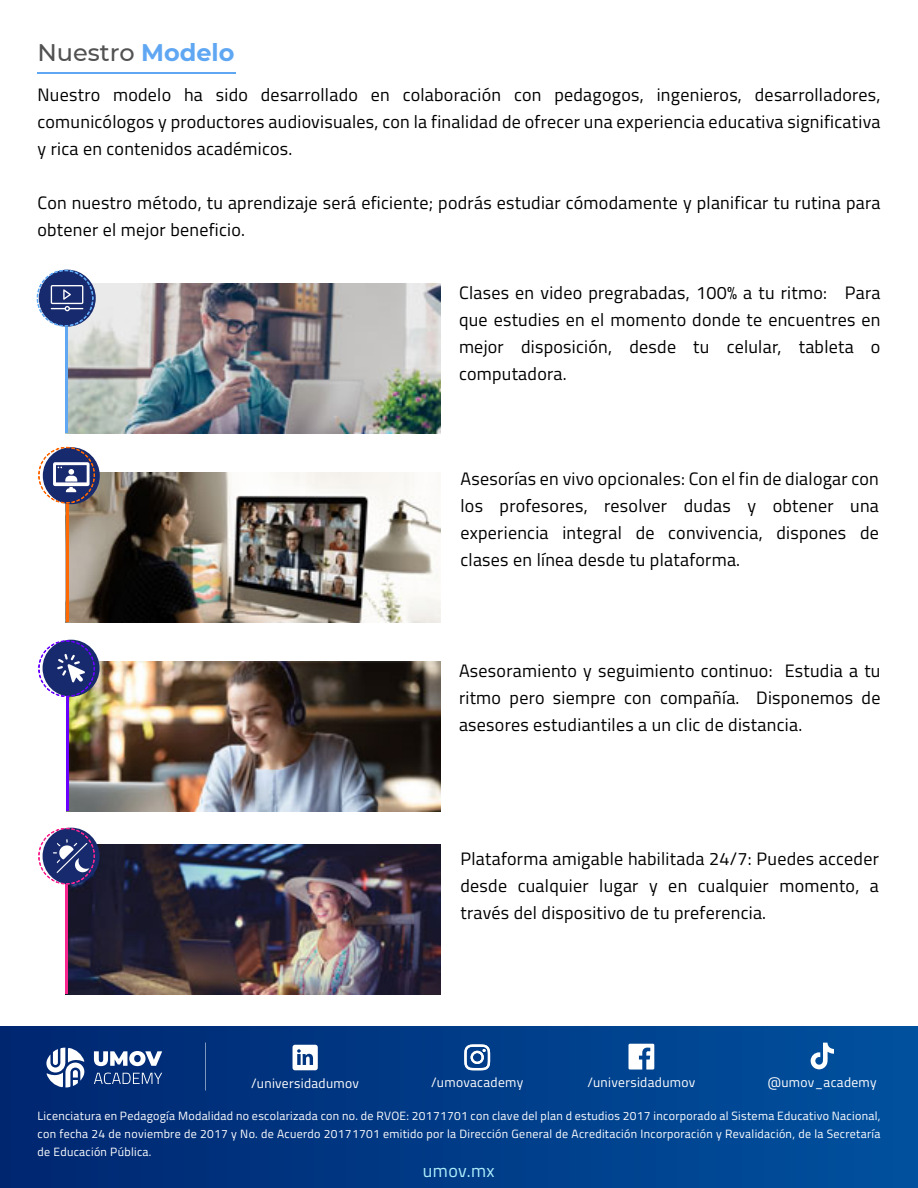
<style>
.page{position:relative;width:918px;height:1188px;background:#fff}
.page>*{position:absolute;margin:0;border:0;box-sizing:border-box;transform-origin:0 0}
.t1{font:500 24px "Montserrat";color:#525252}
.t2{font:18px/27px "Titillium Web";letter-spacing:.015em;color:#000;text-align:justify}
.t3{font:18px "Titillium Web";letter-spacing:.025em;color:#aeedfc}
.t4{font:13.5px "Titillium Web";letter-spacing:.025em;color:#fff}
.t5{font:12px/18px "Titillium Web";letter-spacing:.025em;color:#fff;text-align:justify}
.s1{font-weight:700;color:#5fa7f2}
</style>
<div class="page">
<img style="left:68px;top:844px;width:372px;height:150px">
<hr style="left:65px;top:844px;width:3px;height:150px;background:#f92690">
<img style="left:69px;top:662px;width:372px;height:150px">
<img style="left:69px;top:472px;width:372px;height:150px">
<img style="left:68px;top:284px;width:372px;height:150px">
<svg style="left:43px;top:828px;width:57px;height:57px"></svg>
<svg style="left:38px;top:828px;width:57px;height:57px"></svg>
<hr style="left:38px;top:72px;width:198px;height:2px;background:#5fa7f2">
<hr style="left:65px;top:284px;width:3px;height:150px;background:#5fa7f2">
<hr style="left:66px;top:662px;width:3px;height:150px;background:#6900ff">
<svg style="left:36px;top:269px;width:58px;height:58px"></svg>
<hr style="left:66px;top:472px;width:3px;height:150px;background:#ff6700">
<div style="left:43px;top:447px;width:57px;height:57px;background:#182a6e;border-radius:50%"></div>
<svg style="left:38px;top:447px;width:57px;height:57px"></svg>
<svg style="left:43px;top:640px;width:57px;height:57px"></svg>
<svg style="left:38px;top:640px;width:57px;height:57px"></svg>
<div style="left:0;top:1026px;width:918px;height:162px;background:linear-gradient(to right,#002670,#00519f)"></div>
<svg style="left:464px;top:1044px;width:26px;height:26px"></svg>
<svg style="left:629px;top:1044px;width:25px;height:26px"></svg>
<svg style="left:293px;top:1045px;width:25px;height:25px"></svg>
<svg style="left:811px;top:1043px;width:23px;height:26px"></svg>
<svg style="left:45px;top:1048px;width:41px;height:40px"></svg>
<svg style="left:94px;top:1051px;width:68px;height:33px"></svg>
<hr style="left:205px;top:1042px;width:1px;height:48px;background:#fff">
<h1 class="t1" style="left:38px;top:35px;width:198px">Nuestro <span class="s1">Modelo</span></h1>
<p class="t2" style="left:38px;top:80px;width:845px">Nuestro modelo ha sido desarrollado en colaboración con pedagogos, ingenieros, desarrolladores, comunicólogos y productores audiovisuales, con la finalidad de ofrecer una experiencia educativa significativa y rica en contenidos académicos.</p>
<p class="t2" style="left:38px;top:188px;width:845px">Con nuestro método, tu aprendizaje será eficiente; podrás estudiar cómodamente y planificar tu rutina para obtener el mejor beneficio.</p>
<p class="t2" style="left:459px;top:278px;width:423px">Clases en video pregrabadas, 100% a tu ritmo: Para que estudies en el momento donde te encuentres en mejor disposición, desde tu celular, tableta o computadora.</p>
<p class="t2" style="left:460px;top:465px;width:420px">Asesorías en vivo opcionales: Con el fin de dialogar con los profesores, resolver dudas y obtener una experiencia integral de convivencia, dispones de clases en línea desde tu plataforma.</p>
<p class="t2" style="left:459px;top:657px;width:423px">Asesoramiento y seguimiento continuo: Estudia a tu ritmo pero siempre con compañía. Disponemos de asesores estudiantiles a un clic de distancia.</p>
<p class="t2" style="left:460px;top:844px;width:420px">Plataforma amigable habilitada 24/7: Puedes acceder desde cualquier lugar y en cualquier momento, a través del dispositivo de tu preferencia.</p>
<p class="t4" style="left:251px;top:1073px;width:109px">/universidadumov</p>
<p class="t4" style="left:431px;top:1072px;width:93px">/umovacademy</p>
<p class="t4" style="left:588px;top:1072px;width:109px">/universidadumov</p>
<p class="t4" style="left:768px;top:1072px;width:110px">@umov_academy</p>
<p class="t5" style="left:38px;top:1106px;width:845px">Licenciatura en Pedagogía Modalidad no escolarizada con no. de RVOE: 20171701 con clave del plan d estudios 2017 incorporado al Sistema Educativo Nacional, con fecha 24 de noviembre de 2017 y No. de Acuerdo 20171701 emitido por la Dirección General de Acreditación Incorporación y Revalidación, de la Secretaría de Educación Pública.</p>
<p class="t3" style="left:423px;top:1157px;width:73px">umov.mx</p>
</div>
